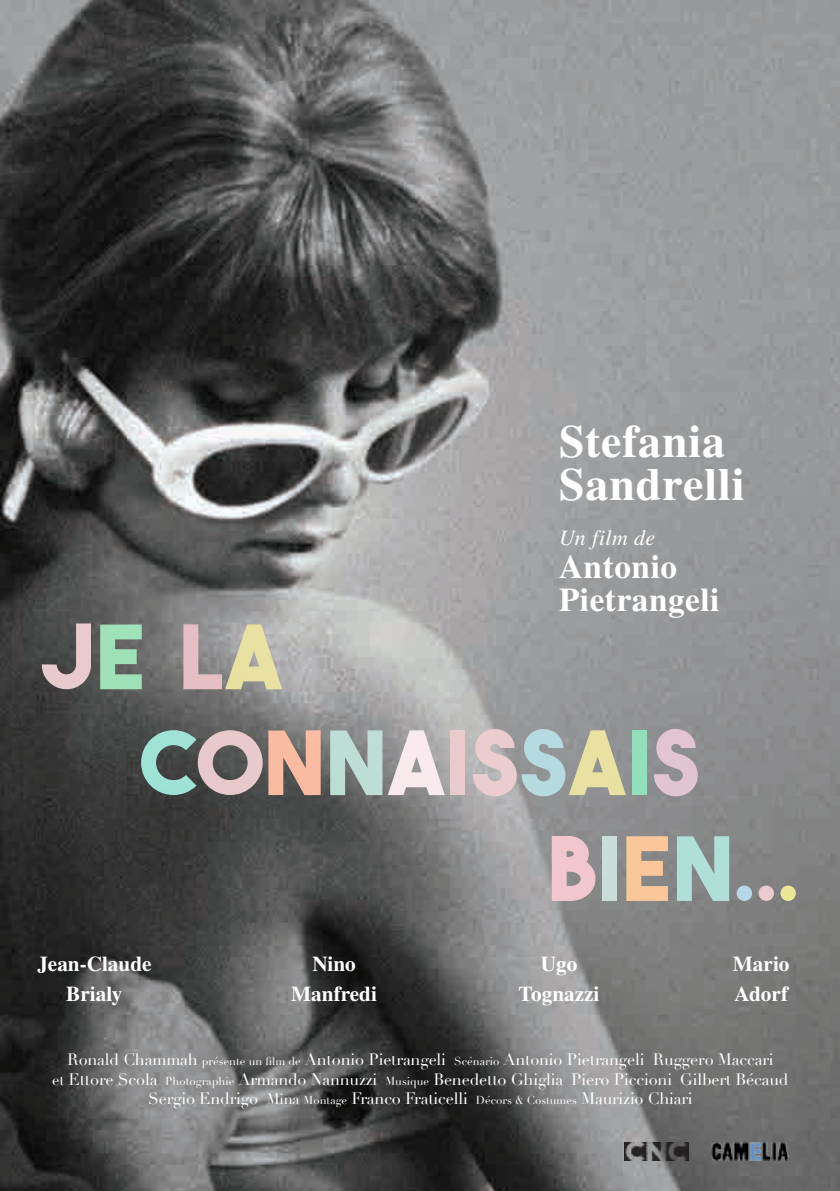
<style>
.page{position:relative;width:840px;height:1191px;background:#fff}
.page>*{position:absolute;margin:0;border:0;box-sizing:border-box;transform-origin:0 0}
.t1{font:88.2px "The Bold Font";letter-spacing:.015em;color:#a2e6da}
.t2{font:88.2px "The Bold Font";color:#f4c8d0}
.t3{font:88.2px "The Bold Font";color:#edced0}
.t4{font:700 45.8px "STIX General";letter-spacing:.02em;color:#fff}
.t5{font:700 33.2px "STIX General";letter-spacing:.02em;color:#fff}
.t6{font:italic 21.8px "STIX General";letter-spacing:.02em;color:#fff}
.t7{font:700 21.2px "STIX General";color:#fff}
.t8{font:16.2px "Didot";letter-spacing:-.01em;color:#fff}
.s1{color:#a1e4bb}
.s2{color:#e8c1c6}
.s3{color:#ebe3a2}
.s4{color:#eccdcf}
.s5{color:#fdbea3}
.s6{color:#c0e0d7}
.s7{color:#fbecf0}
.s8{color:#ebccce}
.s9{color:#edced0}
.s10{color:#b6dce1}
.s11{color:#94e1bf}
.s12{color:#e4c6d4}
.s13{color:#cbdfdb}
.s14{color:#fcc99b}
.s15{color:#b1e2d9}
.s16{color:#badbec}
.s17{color:#edcdcf}
.s18{color:#efe99a}
.s19{font-size:11.2px}
.s20{font-size:14.8px}
</style>
<div class="page">
<img style="left:0;top:0;width:839px;height:1191px">
<img style="left:624px;top:1142px;width:63px;height:18px">
<img style="left:711px;top:1142px;width:77px;height:18px">
<p class="t4" style="left:558px;top:409px;width:167px">Stefania</p>
<p class="t4" style="left:558px;top:451px;width:187px">Sandrelli</p>
<p class="t6" style="left:558px;top:523px;width:98px">Un film de</p>
<p class="t5" style="left:558px;top:543px;width:120px">Antonio</p>
<p class="t5" style="left:558px;top:576px;width:162px">Pietrangeli</p>
<h1 class="t3" style="left:42px;top:601px;width:241px">J<span class="s1">E</span> <span class="s2">L</span><span class="s3">A</span></h1>
<h1 class="t1" style="left:141px;top:707px;width:559px">C<span class="s4">O</span><span class="s5">N</span><span class="s6">N</span><span class="s7">A</span><span class="s8">I</span><span class="s9">S</span><span class="s10">S</span><span class="s3">A</span><span class="s11">I</span><span class="s12">S</span></h1>
<h1 class="t2" style="left:547px;top:813px;width:252px">B<span class="s13">I</span><span class="s14">E</span><span class="s15">N</span><span class="s16">.</span><span class="s17">.</span><span class="s18">.</span></h1>
<p class="t7" style="left:37px;top:948px;width:116px">Jean-Claude</p>
<p class="t7" style="left:66px;top:979px;width:58px">Brialy</p>
<p class="t7" style="left:312px;top:948px;width:45px">Nino</p>
<p class="t7" style="left:291px;top:979px;width:87px">Manfredi</p>
<p class="t7" style="left:540px;top:948px;width:38px">Ugo</p>
<p class="t7" style="left:518px;top:979px;width:82px">Tognazzi</p>
<p class="t7" style="left:732px;top:948px;width:58px">Mario</p>
<p class="t7" style="left:734px;top:979px;width:55px">Adorf</p>
<p class="t8" style="left:67px;top:1050px;width:707px">Ronald Chammah <span class="s19">présente un film de</span> Antonio Pietrangeli <span class="s19">Scénario</span> Antonio Pietrangeli Ruggero Maccari</p>
<p class="t8" style="left:52px;top:1069px;width:737px"><span class="s20">et</span> Ettore Scola <span class="s19">Photographie</span> Armando Nannuzzi <span class="s19">Musique</span> Benedetto Ghiglia Piero Piccioni Gilbert Bécaud</p>
<p class="t8" style="left:148px;top:1089px;width:546px">Sergio Endrigo <span class="s20">Mina</span> <span class="s19">Montage</span> Franco Fraticelli <span class="s19">Décors &amp; Costumes</span> Maurizio Chiari</p>
</div>
